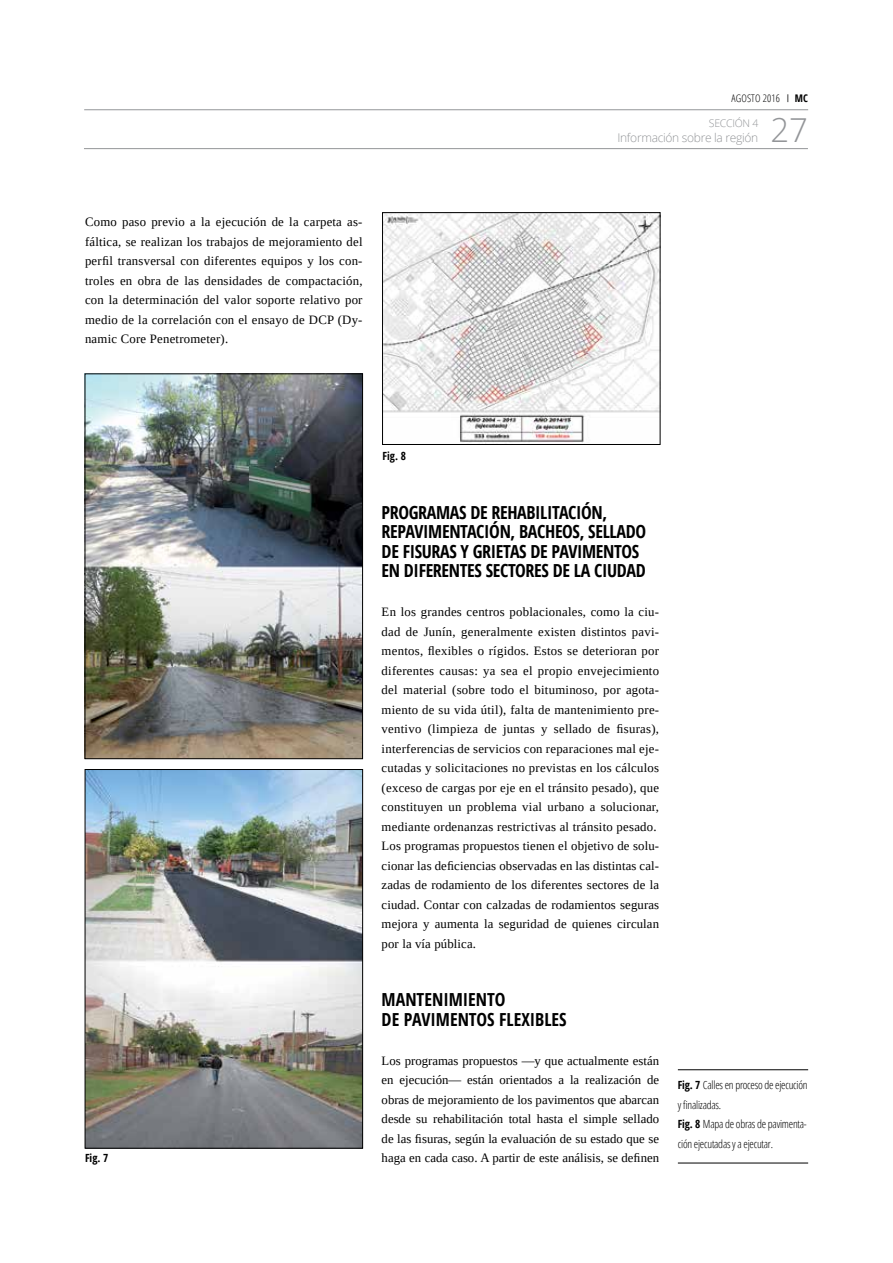
<style>
.page{position:relative;width:893px;height:1263px;background:#fff}
.page>*{position:absolute;margin:0;border:0;box-sizing:border-box;transform-origin:0 0}
.t1{font:300 33px "Open Sans";color:#939598}
.t2{font:700 condensed 18px/19.5px "Open Sans";letter-spacing:-.02em;color:#000}
.t3{font:700 condensed 18px/19.5px "Open Sans";color:#000}
.t4{font:12.75px/19.5px "Tinos";letter-spacing:.02em;color:#000;text-align:justify}
.t5{font:300 12px "Open Sans";letter-spacing:-.025em;color:#939598}
.t6{font:300 condensed 11.25px/19.5px "Open Sans";letter-spacing:-.02em;color:#000}
.t7{font:700 condensed 11.25px "Open Sans";color:#000}
.t8{font:300 condensed 10.5px "Open Sans";letter-spacing:.015em;color:#000}
.t9{font:300 10.5px "Open Sans";letter-spacing:-.025em;color:#939598}
.s1{font-family:"Trade Gothic LT Std Cn 18";font-weight:400;font-stretch:normal}
.s2{font-weight:700}
</style>
<div class="page">
<hr style="left:84px;top:109px;width:724px;height:1px;background:#939598">
<hr style="left:84px;top:148px;width:724px;height:1px;background:#939598">
<hr style="left:678px;top:1069px;width:130px;height:1px;background:#000">
<hr style="left:678px;top:1163px;width:130px;height:1px;background:#000">
<img style="left:87px;top:376px;width:274px;height:381px">
<div style="left:85px;top:374px;width:278px;height:385px;border:1px solid #000"></div>
<img style="left:87px;top:771px;width:274px;height:375px">
<div style="left:85px;top:769px;width:278px;height:379px;border:1px solid #000"></div>
<img style="left:384px;top:214px;width:274px;height:229px">
<div style="left:382px;top:212px;width:278px;height:233px;border:1px solid #000"></div>
<p class="t4" style="left:85px;top:212px;width:279px">Como paso previo a la ejecución de la carpeta as&shy;fáltica, se realizan los trabajos de mejoramiento del perfil transversal con diferentes equipos y los con&shy;troles en obra de las densidades de compactación, con la determinación del valor soporte relativo por medio de la correlación con el ensayo de DCP (Dy&shy;namic Core Penetrometer).</p>
<p class="t8" style="left:731px;top:91px;width:78px">AGOSTO 2016 <span class="s1">|</span> <span class="s2">MC</span></p>
<h1 class="t1" style="left:770px;top:107px;width:39px">27</h1>
<p class="t9" style="left:709px;top:116px;width:51px">SECCIÓN 4</p>
<p class="t5" style="left:617px;top:129px;width:142px">Información sobre la región</p>
<p class="t7" style="left:85px;top:1150px;width:25px">Fig. 7</p>
<p class="t7" style="left:382px;top:448px;width:25px">Fig. 8</p>
<h2 class="t2" style="left:382px;top:502px;width:266px">PROGRAMAS DE REHABILITACIÓN, REPAVIMENTACIÓN, BACHEOS, SELLADO DE FISURAS Y GRIETAS DE PAVIMENTOS EN DIFERENTES SECTORES DE LA CIUDAD</h2>
<p class="t4" style="left:382px;top:602px;width:279px;text-align:left">En los grandes centros poblacionales, como la ciu&shy;dad de Junín, generalmente existen distintos pavi&shy;mentos, flexibles o rígidos. Estos se deterioran por diferentes causas: ya sea el propio envejecimiento del material (sobre todo el bituminoso, por agota&shy;miento de su vida útil), falta de mantenimiento pre&shy;ventivo (limpieza de juntas y sellado de fisuras), interferencias de servicios con reparaciones mal eje&shy;cutadas y solicitaciones no previstas en los cálculos (exceso de cargas por eje en el tránsito pesado), que constituyen un problema vial urbano a solucionar, mediante ordenanzas restrictivas al tránsito pesado.<br>Los programas propuestos tienen el objetivo de solu&shy;cionar las deficiencias observadas en las distintas cal&shy;zadas de rodamiento de los diferentes sectores de la ciudad. Contar con calzadas de rodamientos seguras mejora y aumenta la seguridad de quienes circulan por la vía pública.</p>
<h2 class="t3" style="left:382px;top:989px;width:187px">MANTENIMIENTO<br>DE PAVIMENTOS FLEXIBLES</h2>
<p class="t4" style="left:382px;top:1051px;width:279px">Los programas propuestos —y que actualmente están en ejecución— están orientados a la realización de obras de mejoramiento de los pavimentos que abarcan desde su rehabilitación total hasta el simple sellado de las fisuras, según la evaluación de su estado que se haga en cada caso. A partir de este análisis, se definen</p>
<p class="t6" style="left:678px;top:1075px;width:131px"><span class="s2">Fig. 7</span> Calles en proceso de ejecución y finalizadas.<br><span class="s2">Fig. 8</span> Mapa de obras de pavimenta&shy;ción ejecutadas y a ejecutar.</p>
</div>
